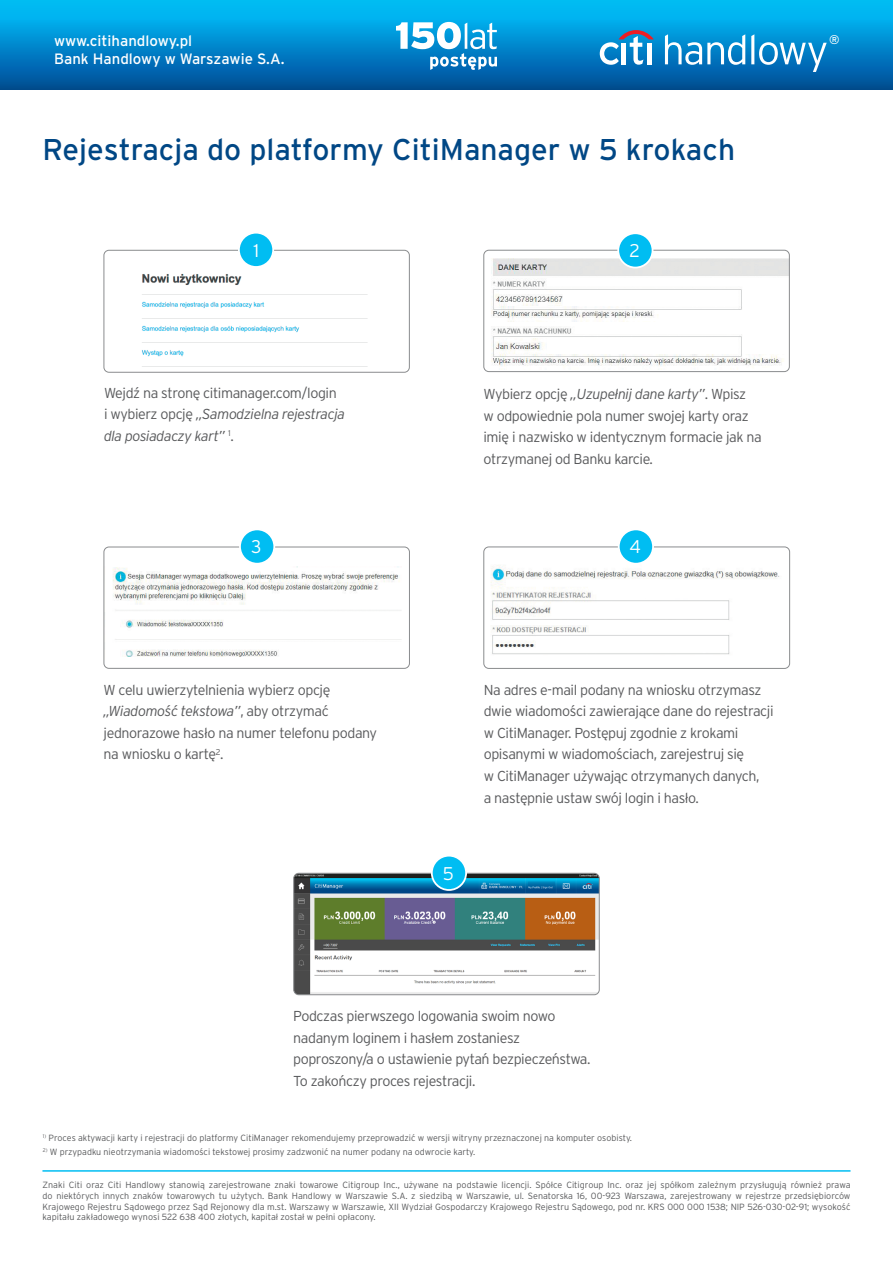
<style>
.page{position:relative;width:893px;height:1263px;background:#fff}
.page>*{position:absolute;margin:0;border:0;box-sizing:border-box;transform-origin:0 0}
.t1{font:30px "Interstate Pl";color:#004785}
.t2{font:300 18.3px "Interstate Pl";color:#fff}
.t3{font:15px/18px "Interstate Pl";color:#fff}
.t4{font:300 14.4px/21.6px "Interstate Pl";letter-spacing:-.03em;color:#58595b}
.t5{font:12.6px "Interstate Pl";color:#fff}
.t6{font:300 9px/10.8px "Interstate Pl";color:#58595b;text-align:justify}
.s1{font-style:italic}
</style>
<div class="page">
<img style="left:105px;top:250px;width:303px;height:121px">
<div style="left:103px;top:250px;width:307px;height:123px;border:1px solid #8a8c8e;border-radius:5px"></div>
<div style="left:239px;top:233px;width:34px;height:34px;background:#00bdf2;border-radius:50%"></div>
<div style="left:238px;top:232px;width:36px;height:36px;border:2px solid #fff;border-radius:50%"></div>
<img style="left:485px;top:250px;width:303px;height:122px">
<div style="left:483px;top:250px;width:307px;height:122px;border:1px solid #8a8c8e;border-radius:5px"></div>
<div style="left:618px;top:233px;width:34px;height:35px;background:#00bdf2;border-radius:50%"></div>
<div style="left:617px;top:232px;width:36px;height:36px;border:2px solid #fff;border-radius:50%"></div>
<img style="left:105px;top:548px;width:303px;height:119px">
<div style="left:103px;top:546px;width:307px;height:123px;border:1px solid #8a8c8e;border-radius:5px"></div>
<div style="left:240px;top:529px;width:34px;height:35px;background:#00bdf2;border-radius:50%"></div>
<div style="left:239px;top:528px;width:36px;height:37px;border:2px solid #fff;border-radius:50%"></div>
<img style="left:491px;top:565px;width:289px;height:90px">
<div style="left:483px;top:546px;width:307px;height:123px;border:1px solid #8a8c8e;border-radius:5px"></div>
<div style="left:619px;top:529px;width:34px;height:35px;background:#00bdf2;border-radius:50%"></div>
<div style="left:618px;top:528px;width:36px;height:37px;border:2px solid #fff;border-radius:50%"></div>
<img style="left:295px;top:873px;width:303px;height:122px">
<div style="left:293px;top:873px;width:307px;height:122px;border:1px solid #8a8c8e;border-radius:5px"></div>
<div style="left:432px;top:856px;width:34px;height:34px;background:#00bdf2;border-radius:50%"></div>
<div style="left:431px;top:855px;width:36px;height:36px;border:2px solid #fff;border-radius:50%"></div>
<div style="left:0;top:0;width:893px;height:90px;background:linear-gradient(to bottom,#00c7ff,#004c97)"></div>
<svg style="left:665px;top:34px;width:80px;height:31px"></svg>
<svg style="left:751px;top:34px;width:76px;height:38px;background:#3799d1"></svg>
<svg style="left:600px;top:30px;width:54px;height:35px"></svg>
<hr style="left:647px;top:43px;width:4px;height:21px;background:#fff">
<svg style="left:396px;top:22px;width:101px;height:48px"></svg>
<hr style="left:42px;top:1170px;width:808px;height:2px;background:#00bdf2">
<p class="t3" style="left:54px;top:32px;width:232px">www.citihandlowy.pl<br>Bank Handlowy w Warszawie S.A.</p>
<h3 class="t5" style="left:829px;top:32px;width:12px">®</h3>
<p class="t1" style="left:43px;top:133px;width:694px">Rejestracja do platformy CitiManager w 5 krokach</p>
<p class="t2" style="left:253px;top:240px;width:7px">1</p>
<p class="t2" style="left:629px;top:240px;width:12px">2</p>
<p class="t4" style="left:104px;top:382px;width:243px">Wejdź na stronę citimanager.com/login<br>i wybierz opcję <span class="s1">„Samodzielna rejestracja dla posiadaczy kart”</span> <sup>1</sup>.</p>
<p class="t4" style="left:483px;top:383px;width:280px">Wybierz opcję <span class="s1">„Uzupełnij dane karty”</span>. Wpisz<br>w odpowiednie pola numer swojej karty oraz imię i nazwisko w identycznym formacie jak na otrzymanej od Banku karcie.</p>
<p class="t2" style="left:251px;top:536px;width:12px">3</p>
<p class="t2" style="left:629px;top:536px;width:13px">4</p>
<p class="t4" style="left:104px;top:679px;width:275px">W celu uwierzytelnienia wybierz opcję <span class="s1">„Wiadomość tekstowa”</span>, aby otrzymać jednorazowe hasło na numer telefonu podany na wniosku o kartę<sup>2</sup>.</p>
<p class="t4" style="left:484px;top:679px;width:291px">Na adres e-mail podany na wniosku otrzymasz dwie wiadomości zawierające dane do rejestracji w CitiManager. Postępuj zgodnie z krokami opisanymi w wiadomościach, zarejestruj się<br>w CitiManager używając otrzymanych danych,<br>a następnie ustaw swój login i hasło.</p>
<p class="t2" style="left:443px;top:863px;width:13px">5</p>
<p class="t4" style="left:293px;top:1005px;width:299px">Podczas pierwszego logowania swoim nowo nadanym loginem i hasłem zostaniesz poproszony/a o ustawienie pytań bezpieczeństwa.<br>To zakończy proces rejestracji.</p>
<p class="t6" style="left:43px;top:1133px;width:591px"><sup>1)</sup> Proces aktywacji karty i rejestracji do platformy CitiManager rekomendujemy przeprowadzić w wersji witryny przeznaczonej na komputer osobisty.</p>
<p class="t6" style="left:43px;top:1146px;width:434px"><sup>2)</sup> W przypadku nieotrzymania wiadomości tekstowej prosimy zadzwonić na numer podany na odwrocie karty.</p>
<p class="t6" style="left:43px;top:1179px;width:809px">Znaki Citi oraz Citi Handlowy stanowią zarejestrowane znaki towarowe Citigroup Inc., używane na podstawie licencji. Spółce Citigroup Inc. oraz jej spółkom zależnym przysługują również prawa do niektórych innych znaków towarowych tu użytych. Bank Handlowy w Warszawie S.A. z siedzibą w Warszawie, ul. Senatorska 16, 00-923 Warszawa, zarejestrowany w rejestrze przedsiębiorców Krajowego Rejestru Sądowego przez Sąd Rejonowy dla m.st. Warszawy w Warszawie, XII Wydział Gospodarczy Krajowego Rejestru Sądowego, pod nr. KRS 000 000 1538; NIP 526-030-02-91; wysokość kapitału zakładowego wynosi 522 638 400 złotych, kapitał został w pełni opłacony.</p>
</div>
